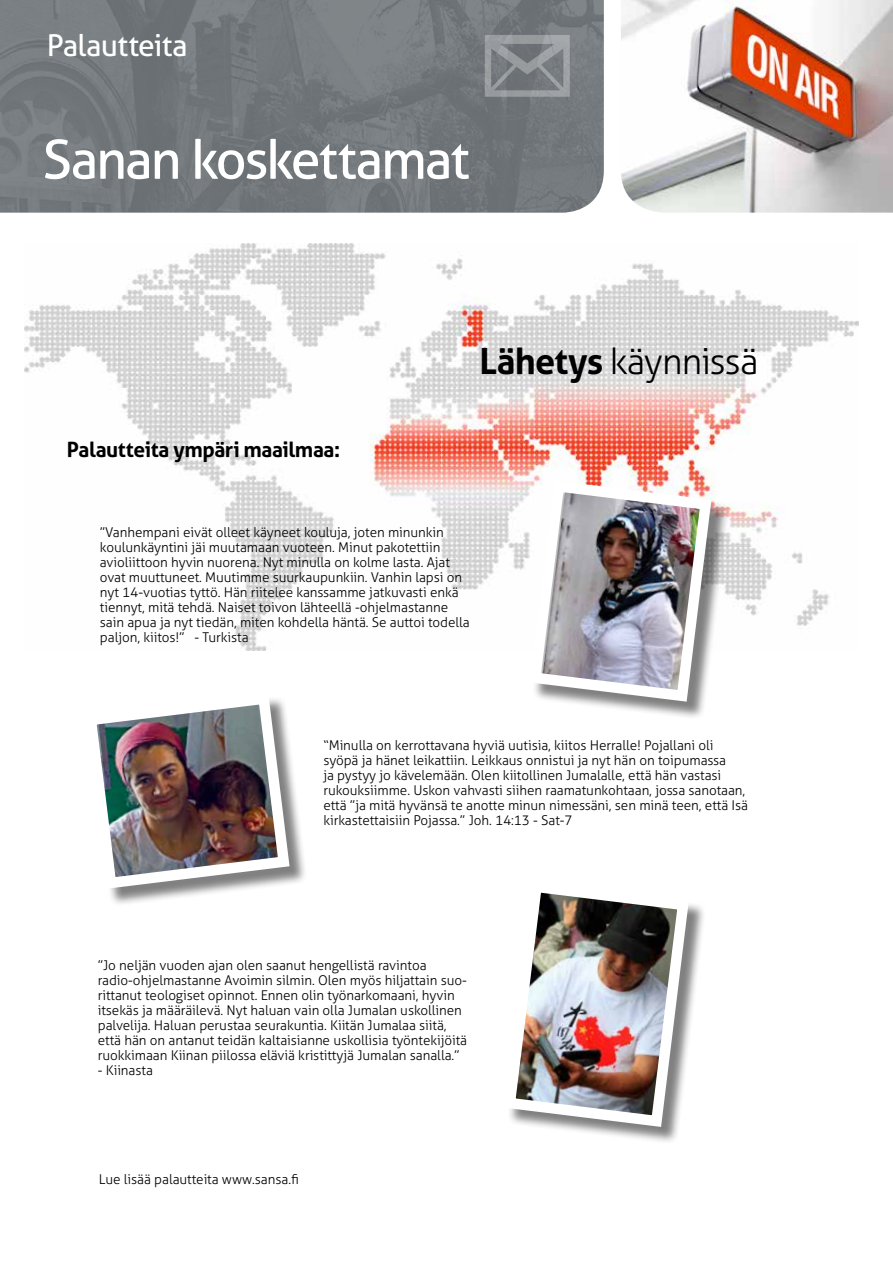
<style>
.page{position:relative;width:893px;height:1263px;background:#fff}
.page>*{position:absolute;margin:0;border:0;box-sizing:border-box;transform-origin:0 0}
.t1{font:54px "Aller";letter-spacing:-.04em;color:#fff}
.t2{font:300 36px "Aller";letter-spacing:-.03em;color:#000}
.t3{font:30px "Aller";letter-spacing:-.025em;color:#fff}
.t4{font:700 21px "Aller";letter-spacing:-.02em;color:#000}
.t5{font:300 13.5px/15px "Aller";letter-spacing:-.005em;color:#000}
.s1{font-weight:700}
</style>
<div class="page">
<img style="left:621px;top:0;width:272px;height:213px">
<svg style="left:0;top:0;width:604px;height:213px;background:#73797c"></svg>
<svg style="left:485px;top:35px;width:85px;height:62px;background:#878c8f"></svg>
<img style="left:24px;top:243px;width:834px;height:407px">
<div style="left:532px;top:483px;width:197px;height:237px;background:#000;opacity:.5"></div>
<img style="left:524px;top:475px;width:193px;height:232px">
<div style="left:507px;top:884px;width:200px;height:261px;background:#000;opacity:.5"></div>
<img style="left:507px;top:884px;width:188px;height:249px">
<div style="left:88px;top:696px;width:220px;height:211px;background:#000;opacity:.5"></div>
<img style="left:88px;top:696px;width:207px;height:199px">
<h3 class="t3" style="left:47px;top:27px;width:142px">Palautteita</h3>
<h1 class="t1" style="left:43px;top:127px;width:429px">Sanan koskettamat</h1>
<h3 class="t4" style="left:67px;top:436px;width:275px">Palautteita ympäri maailmaa:</h3>
<h2 class="t2" style="left:479px;top:340px;width:281px"><span class="s1">Lähetys</span> käynnissä</h2>
<p class="t5" style="left:100px;top:525px;width:371px">”Vanhempani eivät olleet käyneet kouluja, joten minunkin koulunkäyntini jäi muutamaan vuoteen. Minut pakotettiin avioliittoon hyvin nuorena. Nyt minulla on kolme lasta. Ajat ovat muuttuneet. Muutimme suurkaupunkiin. Vanhin lapsi on nyt 14-vuotias tyttö. Hän riitelee kanssamme jatkuvasti enkä tiennyt, mitä tehdä. Naiset toivon lähteellä -ohjelmastanne sain apua ja nyt tiedän, miten kohdella häntä. Se auttoi todella paljon, kiitos!” - Turkista</p>
<p class="t5" style="left:323px;top:737px;width:426px">“Minulla on kerrottavana hyviä uutisia, kiitos Herralle! Pojallani oli syöpä ja hänet leikattiin. Leikkaus onnistui ja nyt hän on toipumassa<br>ja pystyy jo kävelemään. Olen kiitollinen Jumalalle, että hän vastasi rukouksiimme. Uskon vahvasti siihen raamatunkohtaan, jossa sanotaan, että ”ja mitä hyvänsä te anotte minun nimessäni, sen minä teen, että Isä kirkastettaisiin Pojassa.” Joh. 14:13 - Sat-7</p>
<p class="t5" style="left:98px;top:957px;width:371px">”Jo neljän vuoden ajan olen saanut hengellistä ravintoa radio-ohjelmastanne Avoimin silmin. Olen myös hiljattain suo&shy;rittanut teologiset opinnot. Ennen olin työnarkomaani, hyvin itsekäs ja määräilevä. Nyt haluan vain olla Jumalan uskollinen palvelija. Haluan perustaa seurakuntia. Kiitän Jumalaa siitä, että hän on antanut teidän kaltaisianne uskollisia työntekijöitä ruokkimaan Kiinan piilossa eläviä kristittyjä Jumalan sanalla.”</p>
<p class="t5" style="left:98px;top:1062px;width:57px">- Kiinasta</p>
<p class="t5" style="left:99px;top:1171px;width:202px">Lue lisää palautteita www.sansa.fi</p>
</div>
